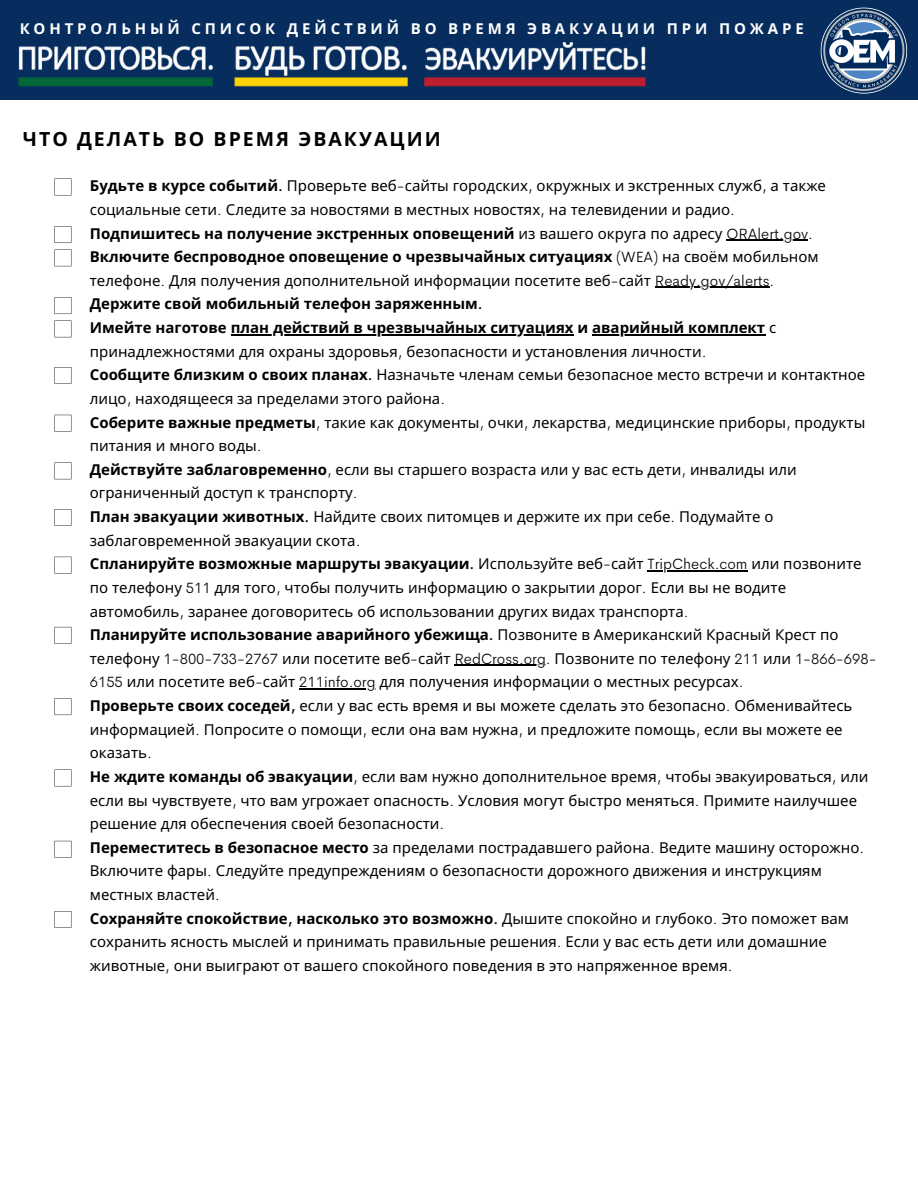
<style>
.page{position:relative;width:918px;height:1188px;background:#fff}
.page>*{position:absolute;margin:0;border:0;box-sizing:border-box;transform-origin:0 0}
.t1{font:700 19.5px "Noto Sans";letter-spacing:.105em;color:#000}
.t2{font:15px/23.7px "Noto Sans";color:#000}
.t3{font:700 15px "Noto Sans";letter-spacing:.255em;color:#fff}
.s1{font-weight:700}
.s2{font-family:"Cerebri Sans";font-weight:500}
.s3{font-family:"Cerebri Sans";font-weight:300}
</style>
<div class="page">
<div style="left:0;top:0;width:918px;height:100px;background:#072d5e"></div>
<hr style="left:726px;top:240px;width:82px;height:1px;background:#000">
<hr style="left:655px;top:287px;width:115px;height:1px;background:#000">
<hr style="left:231px;top:334px;width:343px;height:1px;background:#000">
<hr style="left:592px;top:334px;width:173px;height:1px;background:#000">
<hr style="left:647px;top:570px;width:101px;height:2px;background:#000">
<hr style="left:454px;top:665px;width:92px;height:1px;background:#000">
<hr style="left:299px;top:689px;width:77px;height:1px;background:#000">
<svg style="left:55px;top:226px;width:16px;height:17px"></svg>
<svg style="left:55px;top:249px;width:16px;height:17px"></svg>
<svg style="left:55px;top:698px;width:16px;height:17px"></svg>
<svg style="left:55px;top:367px;width:16px;height:17px"></svg>
<svg style="left:55px;top:415px;width:16px;height:17px"></svg>
<svg style="left:55px;top:509px;width:16px;height:17px"></svg>
<svg style="left:55px;top:557px;width:16px;height:17px"></svg>
<svg style="left:55px;top:627px;width:16px;height:17px"></svg>
<svg style="left:55px;top:841px;width:16px;height:17px"></svg>
<svg style="left:55px;top:911px;width:16px;height:17px"></svg>
<img style="left:18px;top:43px;width:628px;height:44px">
<svg style="left:55px;top:462px;width:16px;height:17px"></svg>
<svg style="left:55px;top:297px;width:16px;height:17px"></svg>
<svg style="left:55px;top:320px;width:16px;height:17px"></svg>
<img style="left:820px;top:7px;width:87px;height:87px">
<p class="t3" style="left:20px;top:18px;width:786px">КОНТРОЛЬНЫЙ СПИСОК ДЕЙСТВИЙ ВО ВРЕМЯ ЭВАКУАЦИИ ПРИ ПОЖАРЕ</p>
<h1 class="t1" style="left:23px;top:125px;width:420px">ЧТО ДЕЛАТЬ ВО ВРЕМЯ ЭВАКУАЦИИ</h1>
<p class="t2" style="left:90px;top:174px;width:788px"><span class="s1">Будьте в курсе событий</span><span class="s2">.</span> Проверьте веб<span class="s3">-</span>сайты городских<span class="s3">,</span> окружных и экстренных служб<span class="s3">,</span> а также социальные сети<span class="s3">.</span> Следите за новостями в местных новостях<span class="s3">,</span> на телевидении и радио<span class="s3">.<br></span><span class="s1">Подпишитесь на получение экстренных оповещений</span> из вашего округа по адресу <span class="s3">ORAlert.gov.<br></span><span class="s1">Включите беспроводное оповещение о чрезвычайных ситуациях</span> <span class="s3">(WEA)</span> на своём мобильном телефоне<span class="s3">.</span> Для получения дополнительной информации посетите веб<span class="s3">-</span>сайт <span class="s3">Ready.gov/alerts.<br></span><span class="s1">Держите свой мобильный телефон заряженным</span><span class="s2">.<br></span><span class="s1">Имейте наготове план действий в чрезвычайных ситуациях и аварийный комплект</span> с принадлежностями для охраны здоровья<span class="s3">,</span> безопасности и установления личности<span class="s3">.<br></span><span class="s1">Сообщите близким о своих планах</span><span class="s2">.</span> Назначьте членам семьи безопасное место встречи и контактное лицо<span class="s3">,</span> находящееся за пределами этого района<span class="s3">.<br></span><span class="s1">Соберите важные предметы</span><span class="s3">,</span> такие как документы<span class="s3">,</span> очки<span class="s3">,</span> лекарства<span class="s3">,</span> медицинские приборы<span class="s3">,</span> продукты питания и много воды<span class="s3">.<br></span><span class="s1">Действуйте заблаговременно</span><span class="s3">,</span> если вы старшего возраста или у вас есть дети<span class="s3">,</span> инвалиды или ограниченный доступ к транспорту<span class="s3">.<br></span><span class="s1">План эвакуации животных</span><span class="s2">.</span> Найдите своих питомцев и держите их при себе<span class="s3">.</span> Подумайте о заблаговременной эвакуации скота<span class="s3">.<br></span><span class="s1">Спланируйте возможные маршруты эвакуации</span><span class="s2">.</span> Используйте веб<span class="s3">-</span>сайт <span class="s3">TripCheck.com</span> или позвоните по телефону <span class="s3">511</span> для того<span class="s3">,</span> чтобы получить информацию о закрытии дорог<span class="s3">.</span> Если вы не водите автомобиль<span class="s3">,</span> заранее договоритесь об использовании других видах транспорта<span class="s3">.<br></span><span class="s1">Планируйте использование аварийного убежища</span><span class="s2">.</span> Позвоните в Американский Красный Крест по телефону <span class="s3">1-800-733-2767</span> или посетите веб<span class="s3">-</span>сайт <span class="s3">RedCross.org.</span> Позвоните по телефону <span class="s3">211</span> или <span class="s3">1-866-698- 6155</span> или посетите веб<span class="s3">-</span>сайт <span class="s3">211info.org</span> для получения информации о местных ресурсах<span class="s3">.<br></span><span class="s1">Проверьте своих соседей</span><span class="s2">,</span> если у вас есть время и вы можете сделать это безопасно<span class="s3">.</span> Обменивайтесь информацией<span class="s3">.</span> Попросите о помощи<span class="s3">,</span> если она вам нужна<span class="s3">,</span> и предложите помощь<span class="s3">,</span> если вы можете ее оказать<span class="s3">.<br></span><span class="s1">Не ждите команды об эвакуации</span><span class="s3">,</span> если вам нужно дополнительное время<span class="s3">,</span> чтобы эвакуироваться<span class="s3">,</span> или если вы чувствуете<span class="s3">,</span> что вам угрожает опасность<span class="s3">.</span> Условия могут быстро меняться<span class="s3">.</span> Примите наилучшее решение для обеспечения своей безопасности<span class="s3">.<br></span><span class="s1">Переместитесь в безопасное место</span> за пределами пострадавшего района<span class="s3">.</span> Ведите машину осторожно<span class="s3">.<br></span>Включите фары<span class="s3">.</span> Следуйте предупреждениям о безопасности дорожного движения и инструкциям местных властей<span class="s3">.<br></span><span class="s1">Сохраняйте спокойствие</span><span class="s2">,</span> <span class="s1">насколько это возможно</span><span class="s2">.</span> Дышите спокойно и глубоко<span class="s3">.</span> Это поможет вам сохранить ясность мыслей и принимать правильные решения<span class="s3">.</span> Если у вас есть дети или домашние животные<span class="s3">,</span> они выиграют от вашего спокойного поведения в это напряженное время<span class="s3">.</span></p>
</div>
